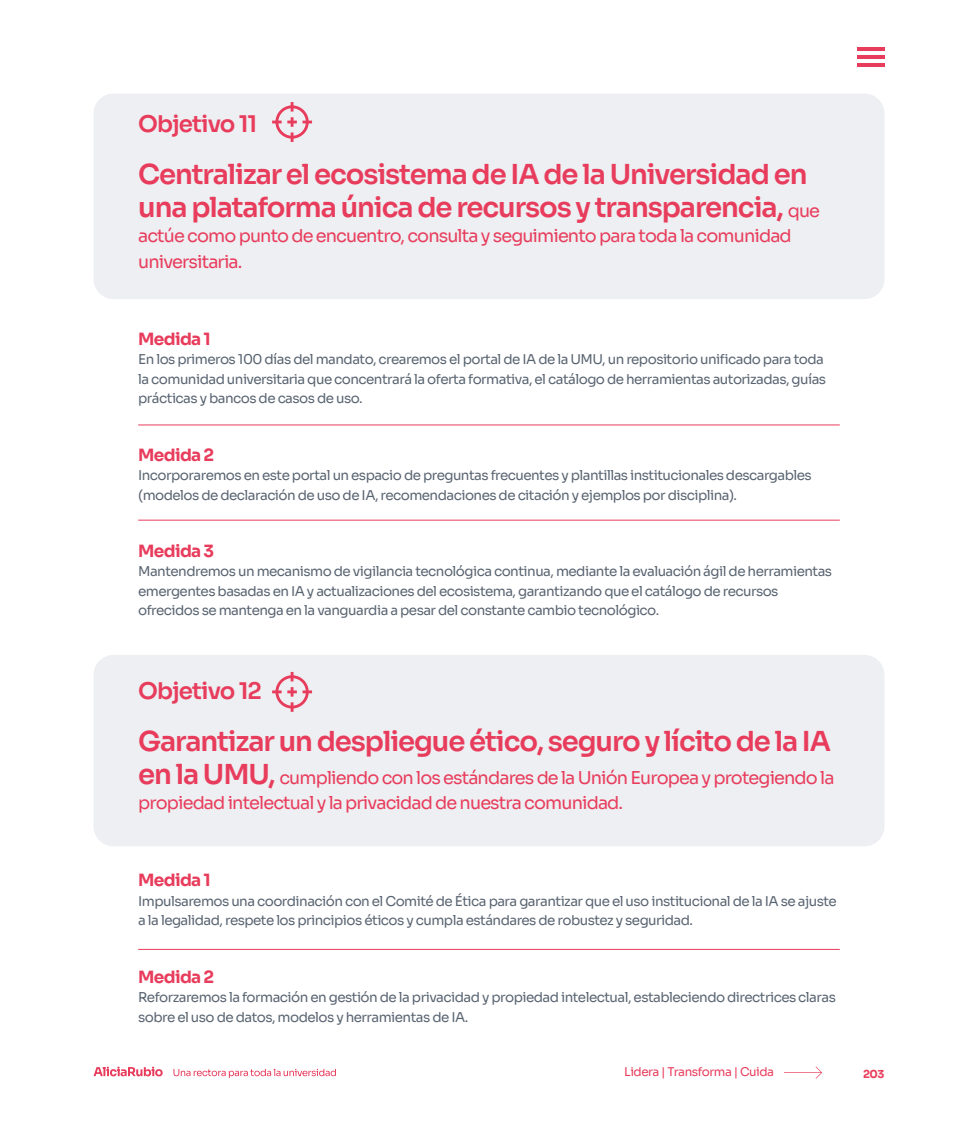
<style>
.page{position:relative;width:978px;height:1127px;background:#fff}
.page>*{position:absolute;margin:0;border:0;box-sizing:border-box;transform-origin:0 0}
.t1{font:600 27.6px/32.7px "Sora";letter-spacing:-.04em;color:#e83c5c}
.t2{font:600 22.95px "Sora";letter-spacing:-.04em;color:#e83c5c}
.t3{font:17.7px/25.5px "Sora";letter-spacing:-.05em;color:#e83c5c}
.t4{font:700 16.95px "Sora";letter-spacing:-.04em;color:#e83c5c}
.t5{font:13.5px/19.5px "Sora";letter-spacing:-.04em;color:#596471}
.t6{font:12px "Sora";letter-spacing:-.04em;color:#e83c5c}
.t7{font:700 10.95px "Sora";color:#e83c5c}
.s1{font-weight:400;font-size:17.7px}
.s2{font-weight:600;font-size:27.6px}
</style>
<div class="page">
<svg style="left:94px;top:1066px;width:69px;height:10px"></svg>
<svg style="left:173px;top:1069px;width:163px;height:9px"></svg>
<svg style="left:784px;top:1066px;width:38px;height:13px"></svg>
<hr style="left:857px;top:47px;width:27px;height:4px;background:#e83c5c">
<hr style="left:857px;top:55px;width:27px;height:4px;background:#e83c5c">
<hr style="left:857px;top:63px;width:27px;height:4px;background:#e83c5c">
<div style="left:94px;top:94px;width:790px;height:205px;background:#edeff2;border-radius:20px"></div>
<div style="left:94px;top:655px;width:790px;height:191px;background:#edeff2;border-radius:20px"></div>
<svg style="left:272px;top:102px;width:40px;height:40px"></svg>
<svg style="left:272px;top:672px;width:40px;height:40px"></svg>
<hr style="left:138px;top:425px;width:702px;height:1px;background:#e83c5c">
<hr style="left:138px;top:520px;width:702px;height:1px;background:#e83c5c">
<hr style="left:138px;top:949px;width:702px;height:1px;background:#e83c5c">
<h2 class="t2" style="left:138px;top:104px;width:121px">Objetivo 11</h2>
<h1 class="t1" style="left:138px;top:155px;width:683px">Centralizar el ecosistema de IA de la Universidad en una plataforma única de recursos y transparencia, <span class="s1">que</span></h1>
<h3 class="t3" style="left:138px;top:221px;width:655px">actúe como punto de encuentro, consulta y seguimiento para toda la comunidad universitaria.</h3>
<p class="t4" style="left:138px;top:324px;width:74px">Medida 1</p>
<p class="t5" style="left:138px;top:348px;width:689px">En los primeros 100 días del mandato, crearemos el portal de IA de la UMU, un repositorio unificado para toda la comunidad universitaria que concentrará la oferta formativa, el catálogo de herramientas autorizadas, guías prácticas y bancos de casos de uso.</p>
<p class="t4" style="left:138px;top:440px;width:77px">Medida 2</p>
<p class="t5" style="left:138px;top:464px;width:675px">Incorporaremos en este portal un espacio de preguntas frecuentes y plantillas institucionales descargables (modelos de declaración de uso de IA, recomendaciones de citación y ejemplos por disciplina).</p>
<p class="t4" style="left:138px;top:537px;width:77px">Medida 3</p>
<p class="t5" style="left:138px;top:561px;width:696px">Mantendremos un mecanismo de vigilancia tecnológica continua, mediante la evaluación ágil de herramientas emergentes basadas en IA y actualizaciones del ecosistema, garantizando que el catálogo de recursos ofrecidos se mantenga en la vanguardia a pesar del constante cambio tecnológico.</p>
<h2 class="t2" style="left:138px;top:671px;width:125px">Objetivo 12</h2>
<h1 class="t1" style="left:138px;top:722px;width:694px">Garantizar un despliegue ético, seguro y lícito de la IA</h1>
<h3 class="t3" style="left:138px;top:763px;width:698px"><span class="s2">en la UMU,</span> cumpliendo con los estándares de la Unión Europea y protegiendo la propiedad intelectual y la privacidad de nuestra comunidad.</h3>
<p class="t4" style="left:138px;top:866px;width:74px">Medida 1</p>
<p class="t5" style="left:138px;top:890px;width:700px">Impulsaremos una coordinación con el Comité de Ética para garantizar que el uso institucional de la IA se ajuste a la legalidad, respete los principios éticos y cumpla estándares de robustez y seguridad.</p>
<p class="t4" style="left:138px;top:962px;width:77px">Medida 2</p>
<p class="t5" style="left:138px;top:986px;width:699px">Reforzaremos la formación en gestión de la privacidad y propiedad intelectual, estableciendo directrices claras sobre el uso de datos, modelos y herramientas de IA.</p>
<p class="t6" style="left:624px;top:1062px;width:151px">Lidera | Transforma | Cuida</p>
<p class="t7" style="left:863px;top:1065px;width:23px">203</p>
</div>
